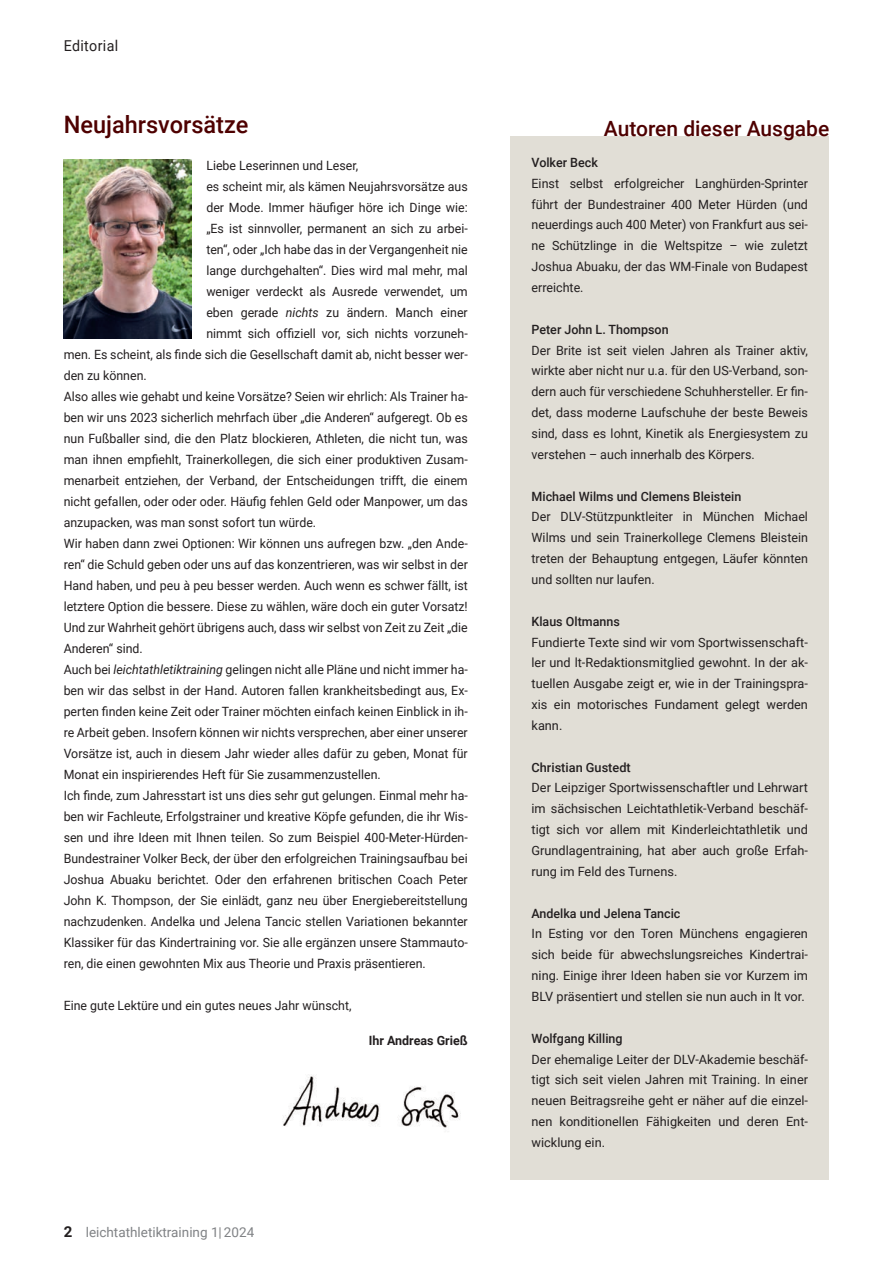
<style>
.page{position:relative;width:893px;height:1263px;background:#fff}
.page>*{position:absolute;margin:0;border:0;box-sizing:border-box;transform-origin:0 0}
.t1{font:500 24px "Roboto";color:#4e0000}
.t2{font:500 21px "Roboto";color:#4e0000}
.t3{font:15px "Roboto";letter-spacing:.025em;color:#231f20;scale:.95 1}
.t4{font:13.5px "Roboto";color:#808285}
.t5{font:12.75px/20.9px "Roboto";color:#231f20;text-align:justify}
.t6{font:500 12.75px "Roboto";color:#231f20}
.t7{font:700 12.75px "Roboto";color:#231f20}
.s1{font-style:italic}
.s2{font-weight:700;font-size:15px;color:#231f20}
</style>
<div class="page">
<img style="left:283px;top:1076px;width:178px;height:52px">
<div style="left:510px;top:136px;width:319px;height:1043px;background:#e1ded6"></div>
<img style="left:64px;top:159px;width:127px;height:179px">
<p class="t3" style="left:64px;top:35px;width:59px">Editorial</p>
<h1 class="t1" style="left:64px;top:107px;width:186px">Neujahrsvorsätze</h1>
<p class="t5" style="left:206px;top:155px;width:153px">Liebe Leserinnen und Leser,</p>
<p class="t5" style="left:206px;top:176px;width:263px">es scheint mir, als kämen Neujahrsvorsätze aus</p>
<p class="t5" style="left:206px;top:197px;width:263px">der Mode. Immer häufiger höre ich Dinge wie:</p>
<p class="t5" style="left:206px;top:218px;width:263px">„Es ist sinnvoller, permanent an sich zu arbei-</p>
<p class="t5" style="left:206px;top:239px;width:263px">ten“, oder „Ich habe das in der Vergangenheit nie</p>
<p class="t5" style="left:206px;top:260px;width:263px">lange durchgehalten“. Dies wird mal mehr, mal</p>
<p class="t5" style="left:206px;top:281px;width:263px">weniger verdeckt als Ausrede verwendet, um</p>
<p class="t5" style="left:206px;top:302px;width:263px">eben gerade <span class="s1">nichts</span> zu ändern. Manch einer</p>
<p class="t5" style="left:206px;top:323px;width:263px">nimmt sich offiziell vor, sich nichts vorzuneh-</p>
<p class="t5" style="left:64px;top:344px;width:406px">men. Es scheint, als finde sich die Gesellschaft damit ab, nicht besser wer-</p>
<p class="t5" style="left:64px;top:365px;width:85px">den zu können.</p>
<p class="t5" style="left:64px;top:386px;width:406px">Also alles wie gehabt und keine Vorsätze? Seien wir ehrlich: Als Trainer ha-</p>
<p class="t5" style="left:64px;top:407px;width:406px">ben wir uns 2023 sicherlich mehrfach über „die Anderen“ aufgeregt. Ob es</p>
<p class="t5" style="left:64px;top:428px;width:406px">nun Fußballer sind, die den Platz blockieren, Athleten, die nicht tun, was</p>
<p class="t5" style="left:64px;top:449px;width:406px">man ihnen empfiehlt, Trainerkollegen, die sich einer produktiven Zusam-</p>
<p class="t5" style="left:64px;top:470px;width:406px">menarbeit entziehen, der Verband, der Entscheidungen trifft, die einem</p>
<p class="t5" style="left:64px;top:491px;width:405px">nicht gefallen, oder oder oder. Häufig fehlen Geld oder Manpower, um das</p>
<p class="t5" style="left:64px;top:512px;width:254px">anzupacken, was man sonst sofort tun würde.</p>
<p class="t5" style="left:64px;top:533px;width:406px">Wir haben dann zwei Optionen: Wir können uns aufregen bzw. „den Ande-</p>
<p class="t5" style="left:64px;top:554px;width:406px">ren“ die Schuld geben oder uns auf das konzentrieren, was wir selbst in der</p>
<p class="t5" style="left:64px;top:575px;width:406px">Hand haben, und peu à peu besser werden. Auch wenn es schwer fällt, ist</p>
<p class="t5" style="left:64px;top:596px;width:406px">letztere Option die bessere. Diese zu wählen, wäre doch ein guter Vorsatz!</p>
<p class="t5" style="left:64px;top:617px;width:406px">Und zur Wahrheit gehört übrigens auch, dass wir selbst von Zeit zu Zeit „die</p>
<p class="t5" style="left:64px;top:638px;width:81px">Anderen“ sind.</p>
<p class="t5" style="left:64px;top:659px;width:406px">Auch bei <span class="s1">leichtathletiktraining</span> gelingen nicht alle Pläne und nicht immer ha-</p>
<p class="t5" style="left:64px;top:680px;width:406px">ben wir das selbst in der Hand. Autoren fallen krankheitsbedingt aus, Ex-</p>
<p class="t5" style="left:64px;top:701px;width:406px">perten finden keine Zeit oder Trainer möchten einfach keinen Einblick in ih-</p>
<p class="t5" style="left:64px;top:722px;width:406px">re Arbeit geben. Insofern können wir nichts versprechen, aber einer unserer</p>
<p class="t5" style="left:64px;top:743px;width:406px">Vorsätze ist, auch in diesem Jahr wieder alles dafür zu geben, Monat für</p>
<p class="t5" style="left:64px;top:764px;width:319px">Monat ein inspirierendes Heft für Sie zusammenzustellen.</p>
<p class="t5" style="left:64px;top:785px;width:406px">Ich finde, zum Jahresstart ist uns dies sehr gut gelungen. Einmal mehr ha-</p>
<p class="t5" style="left:64px;top:806px;width:406px">ben wir Fachleute, Erfolgstrainer und kreative Köpfe gefunden, die ihr Wis-</p>
<p class="t5" style="left:64px;top:827px;width:406px">sen und ihre Ideen mit Ihnen teilen. So zum Beispiel 400-Meter-Hürden-</p>
<p class="t5" style="left:64px;top:848px;width:406px">Bundestrainer Volker Beck, der über den erfolgreichen Trainingsaufbau bei</p>
<p class="t5" style="left:64px;top:869px;width:406px">Joshua Abuaku berichtet. Oder den erfahrenen britischen Coach Peter</p>
<p class="t5" style="left:64px;top:890px;width:406px">John K. Thompson, der Sie einlädt, ganz neu über Energiebereitstellung</p>
<p class="t5" style="left:64px;top:911px;width:406px">nachzudenken. Andelka und Jelena Tancic stellen Variationen bekannter</p>
<p class="t5" style="left:64px;top:932px;width:406px">Klassiker für das Kindertraining vor. Sie alle ergänzen unsere Stammauto-</p>
<p class="t5" style="left:64px;top:953px;width:364px">ren, die einen gewohnten Mix aus Theorie und Praxis präsentieren.</p>
<p class="t5" style="left:64px;top:995px;width:289px">Eine gute Lektüre und ein gutes neues Jahr wünscht,</p>
<p class="t7" style="left:369px;top:1031px;width:100px">Ihr Andreas Grieß</p>
<p class="t4" style="left:64px;top:1223px;width:192px"><span class="s2">2</span> leichtathletiktraining 1| 2024</p>
<h2 class="t2" style="left:604px;top:114px;width:227px">Autoren dieser Ausgabe</h2>
<p class="t6" style="left:532px;top:153px;width:68px">Volker Beck</p>
<p class="t5" style="left:532px;top:172px;width:278px">Einst selbst erfolgreicher Langhürden-Sprinter führt der Bundestrainer 400 Meter Hürden (und neuerdings auch 400 Meter) von Frankfurt aus sei&shy;ne Schützlinge in die Weltspitze – wie zuletzt Joshua Abuaku, der das WM-Finale von Budapest erreichte.</p>
<p class="t6" style="left:532px;top:320px;width:139px">Peter John L. Thompson</p>
<p class="t5" style="left:532px;top:339px;width:278px">Der Brite ist seit vielen Jahren als Trainer aktiv, wirkte aber nicht nur u.a. für den US-Verband, son&shy;dern auch für verschiedene Schuhhersteller. Er fin&shy;det, dass moderne Laufschuhe der beste Beweis sind, dass es lohnt, Kinetik als Energiesystem zu verstehen – auch innerhalb des Körpers.</p>
<p class="t6" style="left:532px;top:487px;width:211px">Michael Wilms und Clemens Bleistein</p>
<p class="t5" style="left:532px;top:506px;width:278px">Der DLV-Stützpunktleiter in München Michael Wilms und sein Trainerkollege Clemens Bleistein treten der Behauptung entgegen, Läufer könnten und sollten nur laufen.</p>
<p class="t6" style="left:532px;top:612px;width:90px">Klaus Oltmanns</p>
<p class="t5" style="left:531px;top:631px;width:278px">Fundierte Texte sind wir vom Sportwissenschaft&shy;ler und lt-Redaktionsmitglied gewohnt. In der ak&shy;tuellen Ausgabe zeigt er, wie in der Trainingspra&shy;xis ein motorisches Fundament gelegt werden kann.</p>
<p class="t6" style="left:531px;top:758px;width:101px">Christian Gustedt</p>
<p class="t5" style="left:531px;top:777px;width:278px">Der Leipziger Sportwissenschaftler und Lehrwart im sächsischen Leichtathletik-Verband beschäf&shy;tigt sich vor allem mit Kinderleichtathletik und Grundlagentraining, hat aber auch große Erfah&shy;rung im Feld des Turnens.</p>
<p class="t6" style="left:532px;top:904px;width:150px">Andelka und Jelena Tancic</p>
<p class="t5" style="left:531px;top:923px;width:278px">In Esting vor den Toren Münchens engagieren sich beide für abwechslungsreiches Kindertrai&shy;ning. Einige ihrer Ideen haben sie vor Kurzem im BLV präsentiert und stellen sie nun auch in lt vor.</p>
<p class="t6" style="left:532px;top:1029px;width:93px">Wolfgang Killing</p>
<p class="t5" style="left:531px;top:1048px;width:278px">Der ehemalige Leiter der DLV-Akademie beschäf&shy;tigt sich seit vielen Jahren mit Training. In einer neuen Beitragsreihe geht er näher auf die einzel&shy;nen konditionellen Fähigkeiten und deren Ent&shy;wicklung ein.</p>
</div>
